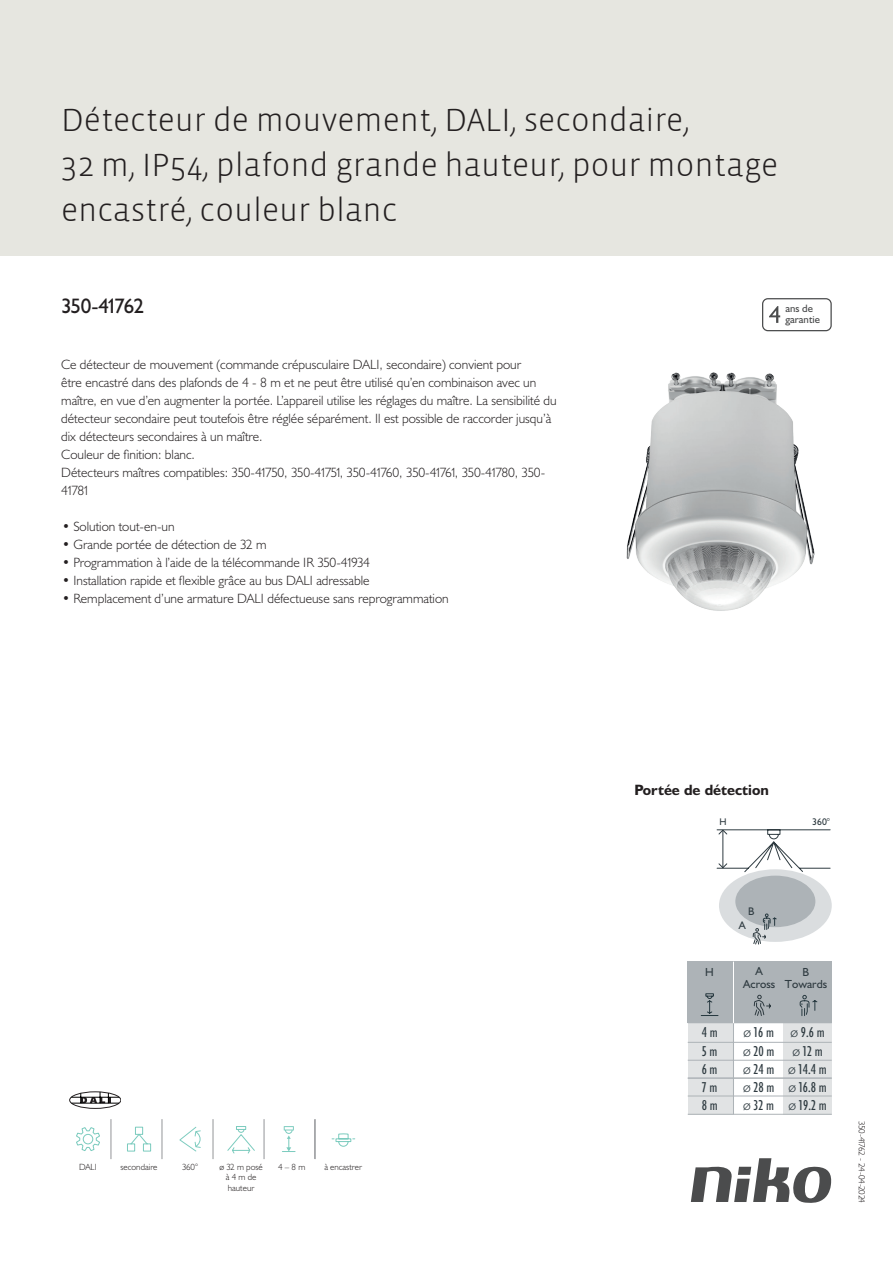
<style>
.page{position:relative;width:893px;height:1263px;background:#fff}
.page>*{position:absolute;margin:0;border:0;box-sizing:border-box;transform-origin:0 0}
.Title_datasheets{font:300 33px/45px "Vista Sans";color:#231f20}
.Article_number{font:21px "Humanist 521 BT";letter-spacing:-.055em;color:#231f20}
.Titles_parts{font:700 15px "Humanist 521 BT";color:#231f20}
.t1{font:condensed 14.4px/19.2px "Humanist 521 BT";color:#2f3b41}
.USPs{font:300 13.5px/18px "Humanist 521 BT";color:#231f20}
.USP_bullets{font:300 13.5px "Humanist 521 BT";color:#231f20}
.t2{font:11.7px/12.6px "Humanist 521 BT";color:#2f3b41;text-align:center}
.t3{font:11.1px "Humanist 521 BT";color:#2f3b41}
.t4{font:10.8px/10.8px "Humanist 521 BT";color:#4b4c4d}
.t5{font:9.75px "Humanist 521 BT";color:#2f3b41}
.icontext{font:300 9px/10.8px "Humanist 521 BT";color:#231f20;text-align:center}
.Revision{font:300 9px "Humanist 521 BT";letter-spacing:-.07em;color:#231f20}
.s1{font-weight:300;font-stretch:normal}
</style>
<div class="page">
<svg style="left:691px;top:1158px;width:141px;height:45px"></svg>
<div style="left:0;top:0;width:893px;height:255px;background:#e6e6e0"></div>
<img style="left:626px;top:372px;width:189px;height:239px">
<svg style="left:76px;top:1127px;width:24px;height:24px"></svg>
<svg style="left:127px;top:1126px;width:25px;height:26px"></svg>
<svg style="left:179px;top:1126px;width:22px;height:26px"></svg>
<svg style="left:227px;top:1126px;width:28px;height:28px"></svg>
<svg style="left:331px;top:1133px;width:25px;height:14px"></svg>
<svg style="left:282px;top:1126px;width:14px;height:26px"></svg>
<hr style="left:314px;top:1119px;width:1px;height:40px;background:#939598">
<hr style="left:111px;top:1119px;width:1px;height:40px;background:#939598">
<hr style="left:162px;top:1119px;width:1px;height:40px;background:#939598">
<hr style="left:213px;top:1119px;width:1px;height:40px;background:#939598">
<hr style="left:264px;top:1119px;width:1px;height:40px;background:#939598">
<hr style="left:315px;top:1119px;width:1px;height:40px;background:#939598">
<div style="left:70px;top:1092px;width:51px;height:16px;border:1px solid #231f20;border-radius:50%"></div>
<hr style="left:71px;top:1103px;width:48px;height:1px;background:#000">
<svg style="left:81px;top:1092px;width:30px;height:11px"></svg>
<hr style="left:71px;top:1097px;width:48px;height:1px;background:#000">
<svg style="left:762px;top:298px;width:70px;height:33px"></svg>
<svg style="left:716px;top:829px;width:115px;height:43px"></svg>
<div style="left:719px;top:869px;width:113px;height:73px;background:#dadddf;border-radius:50%"></div>
<div style="left:735px;top:876px;width:80px;height:51px;background:#adb3b7;border-radius:50%"></div>
<svg style="left:752px;top:913px;width:25px;height:31px"></svg>
<div style="left:688px;top:1023px;width:45px;height:91px;background:#e1e3e4"></div>
<div style="left:783px;top:1023px;width:49px;height:91px;background:#e1e3e4"></div>
<hr style="left:688px;top:1042px;width:144px;height:1px;background:#adb3b7">
<hr style="left:688px;top:1060px;width:144px;height:1px;background:#adb3b7">
<div style="left:688px;top:962px;width:144px;height:61px;background:#adb3b7"></div>
<svg style="left:799px;top:994px;width:19px;height:22px"></svg>
<svg style="left:700px;top:993px;width:19px;height:23px"></svg>
<hr style="left:733px;top:1020px;width:1px;height:76px;background:#adb3b7">
<hr style="left:733px;top:962px;width:1px;height:61px;background:#fff">
<hr style="left:688px;top:1078px;width:144px;height:1px;background:#adb3b7">
<hr style="left:688px;top:1077px;width:144px;height:1px;background:#adb3b7">
<hr style="left:688px;top:1095px;width:144px;height:1px;background:#adb3b7">
<hr style="left:733px;top:1038px;width:1px;height:76px;background:#adb3b7">
<hr style="left:688px;top:1114px;width:144px;height:1px;background:#adb3b7">
<svg style="left:753px;top:994px;width:18px;height:22px"></svg>
<p class="Title_datasheets" style="left:61px;top:98px;width:718px">Détecteur de mouvement, DALI, secondaire,<br>32 m, IP54, plafond grande hauteur, pour montage encastré, couleur blanc</p>
<p class="Article_number" style="left:61px;top:293px;width:84px">350-41762</p>
<p class="t4" style="left:785px;top:303px;width:36px">ans de garantie</p>
<p class="USPs" style="left:61px;top:355px;width:497px">Ce détecteur de mouvement (commande crépusculaire DALI, secondaire) convient pour<br>être encastré dans des plafonds de 4 - 8 m et ne peut être utilisé qu’en combinaison avec un maître, en vue d’en augmenter la portée. L’appareil utilise les réglages du maître. La sensibilité du détecteur secondaire peut toutefois être réglée séparément. Il est possible de raccorder jusqu’à dix détecteurs secondaires à un maître.<br>Couleur de finition: blanc.<br>Détecteurs maîtres compatibles: 350-41750, 350-41751, 350-41760, 350-41761, 350-41780, 350- 41781</p>
<p class="USP_bullets" style="left:62px;top:518px;width:114px">• Solution tout-en-un</p>
<p class="USP_bullets" style="left:62px;top:536px;width:206px">• Grande portée de détection de 32 m</p>
<p class="USP_bullets" style="left:62px;top:554px;width:309px">• Programmation à l’aide de la télécommande IR 350-41934</p>
<p class="USP_bullets" style="left:62px;top:572px;width:309px">• Installation rapide et flexible grâce au bus DALI adressable</p>
<p class="USP_bullets" style="left:62px;top:590px;width:388px">• Remplacement d’une armature DALI défectueuse sans reprogrammation</p>
<p class="icontext" style="left:79px;top:1161px;width:19px">DALI</p>
<p class="icontext" style="left:120px;top:1161px;width:39px">secondaire</p>
<p class="icontext" style="left:182px;top:1161px;width:17px">360°</p>
<p class="icontext" style="left:219px;top:1161px;width:45px">ø 32 m posé à 4 m de hauteur</p>
<p class="icontext" style="left:278px;top:1161px;width:29px">4 – 8 m</p>
<p class="icontext" style="left:324px;top:1161px;width:39px">à encastrer</p>
<p class="Titles_parts" style="left:634px;top:781px;width:136px">Portée de détection</p>
<p class="t5" style="left:719px;top:816px;width:9px">H</p>
<p class="t5" style="left:812px;top:816px;width:19px">360°</p>
<p class="t3" style="left:748px;top:904px;width:8px">B</p>
<p class="t2" style="left:705px;top:965px;width:10px">H</p>
<p class="t3" style="left:739px;top:918px;width:8px">A</p>
<p class="t2" style="left:743px;top:965px;width:34px">A<br>Across</p>
<p class="t2" style="left:785px;top:965px;width:44px">B<br>Towards</p>
<p class="t1" style="left:702px;top:1023px;width:17px">4 m<br>5 m</p>
<p class="t1" style="left:743px;top:1023px;width:83px"><span class="s1">ø</span> 16 m <span class="s1">ø</span> 9.6 m <span class="s1">ø</span> 20 m</p>
<p class="t1" style="left:792px;top:1042px;width:32px"><span class="s1">ø</span> 12 m</p>
<p class="t1" style="left:702px;top:1060px;width:17px">6 m</p>
<p class="t1" style="left:743px;top:1060px;width:85px"><span class="s1">ø</span> 24 m <span class="s1">ø</span> 14.4 m</p>
<p class="t1" style="left:702px;top:1078px;width:17px">7 m</p>
<p class="t1" style="left:743px;top:1078px;width:85px"><span class="s1">ø</span> 28 m <span class="s1">ø</span> 16.8 m</p>
<p class="t1" style="left:702px;top:1096px;width:17px">8 m</p>
<p class="t1" style="left:743px;top:1096px;width:85px"><span class="s1">ø</span> 32 m <span class="s1">ø</span> 19.2 m</p>
<p class="Revision" style="left:868px;top:1121px;width:83px;rotate:90deg">350-41762 - 24-04-2024</p>
</div>
